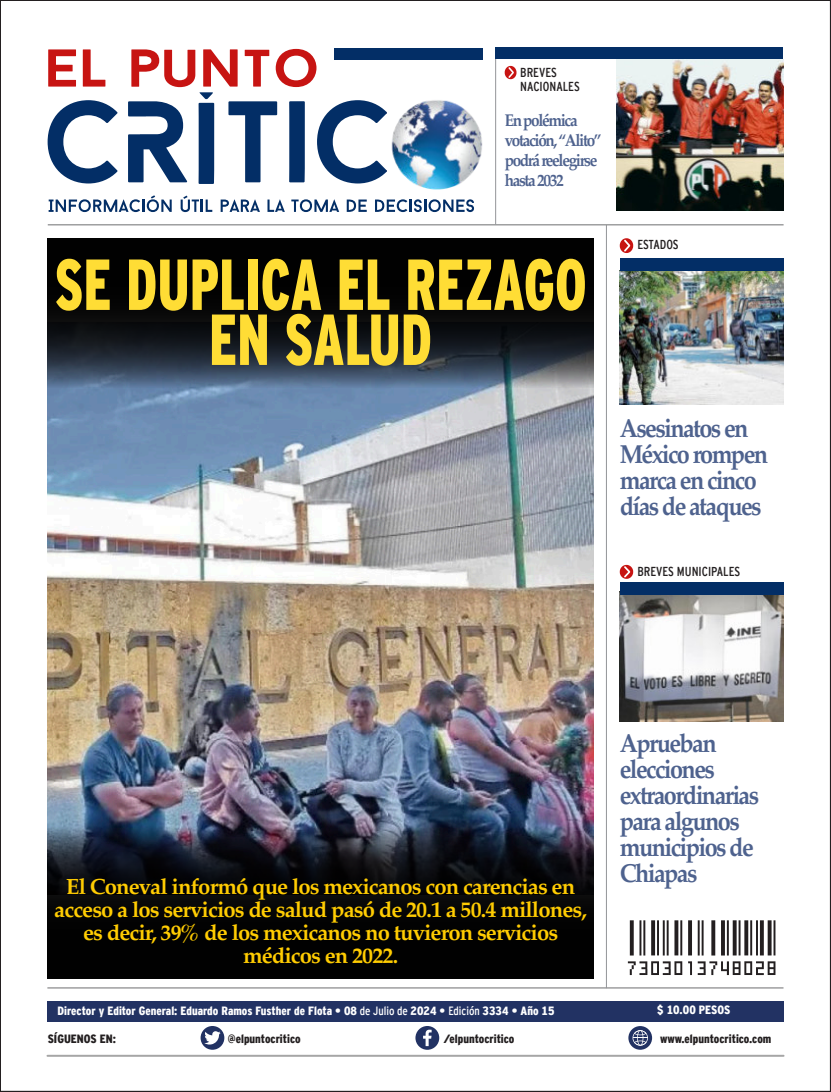
<style>
.page{position:relative;width:831px;height:1092px;background:#fff}
.page>*{position:absolute;margin:0;border:0;box-sizing:border-box;transform-origin:0 0}
.t1{font:900 72px "Interstate Cond Mono";color:#ffdd35;scale:.78 1}
.t2{font:700 26px "Palatino";letter-spacing:-.065em;color:#4e628e;scale:.9 1}
.t3{font:700 22px "Palatino";letter-spacing:-.04em;color:#ffcc02}
.t4{font:700 17px "Palatino";letter-spacing:-.085em;color:#4e628e;scale:.9 1}
.t5{font:13px "Interstate Cond Mono";color:#231f20}
.t6{font:900 12px "Interstate Cond Mono";color:#fff}
.t7{font:900 12px "Interstate Cond Mono";color:#231f20}
.s1{font-weight:400}
</style>
<div class="page">
<img style="left:0;top:0;width:831px;height:1092px">
<p class="t5" style="left:520px;top:67px;width:38px">BREVES</p>
<p class="t5" style="left:520px;top:81px;width:61px">NACIONALES</p>
<p class="t4" style="left:504px;top:112px;width:83px">En polémica</p>
<p class="t4" style="left:504px;top:132px;width:109px">votación, “Alito”</p>
<p class="t4" style="left:504px;top:152px;width:105px">podrá reelegirse</p>
<p class="t4" style="left:504px;top:172px;width:67px">hasta 2032</p>
<p class="t1" style="left:54px;top:257px;width:684px">SE DUPLICA EL REZAGO</p>
<p class="t1" style="left:209px;top:312px;width:287px">EN SALUD</p>
<p class="t5" style="left:637px;top:240px;width:43px">ESTADOS</p>
<p class="t2" style="left:619px;top:415px;width:145px">Asesinatos en</p>
<p class="t2" style="left:619px;top:441px;width:166px">México rompen</p>
<p class="t2" style="left:619px;top:467px;width:154px">marca en cinco</p>
<p class="t2" style="left:619px;top:493px;width:159px">días de ataques</p>
<p class="t5" style="left:637px;top:566px;width:104px">BREVES MUNICIPALES</p>
<p class="t3" style="left:66px;top:876px;width:510px">El Coneval informó que los mexicanos con carencias en</p>
<p class="t3" style="left:54px;top:899px;width:534px">acceso a los servicios de salud pasó de 20.1 a 50.4 millones,</p>
<p class="t3" style="left:83px;top:922px;width:476px">es decir, 39% de los mexicanos no tuvieron servicios</p>
<p class="t3" style="left:243px;top:945px;width:157px">médicos en 2022.</p>
<p class="t2" style="left:619px;top:731px;width:109px">Aprueban</p>
<p class="t2" style="left:619px;top:757px;width:107px">elecciones</p>
<p class="t2" style="left:619px;top:783px;width:156px">extraordinarias</p>
<p class="t2" style="left:619px;top:809px;width:135px">para algunos</p>
<p class="t2" style="left:619px;top:835px;width:150px">municipios de</p>
<p class="t2" style="left:619px;top:861px;width:88px">Chiapas</p>
<p class="t6" style="left:58px;top:1006px;width:498px">Director y Editor General: Eduardo Ramos Fusther de Flota • 08 <span class="s1">de Julio de</span> 2024 • <span class="s1">Edición</span> 3334 • Año 15</p>
<p class="t6" style="left:657px;top:1005px;width:75px">$ 10.00 PESOS</p>
<p class="t7" style="left:48px;top:1034px;width:70px">SÍGUENOS EN:</p>
<p class="t7" style="left:228px;top:1034px;width:74px">@elpuntocritico</p>
<p class="t7" style="left:444px;top:1034px;width:72px">/elpuntocritico</p>
<p class="t7" style="left:660px;top:1034px;width:113px">www.elpuntocritico.com</p>
</div>
